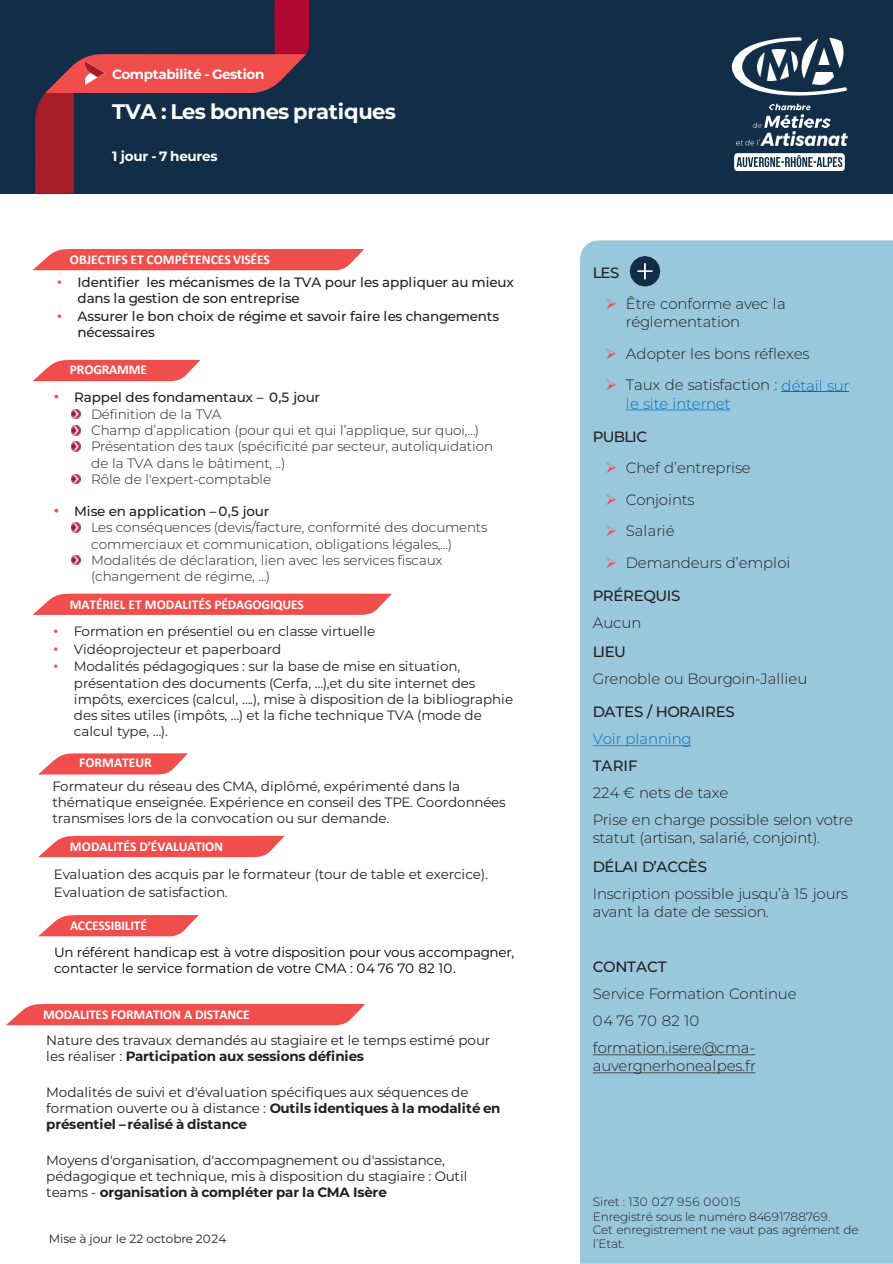
<style>
.page{position:relative;width:893px;height:1264px;background:#fff}
.page>*{position:absolute;margin:0;border:0;box-sizing:border-box;transform-origin:0 0}
.t1{font:700 21px "Montserrat";letter-spacing:-.025em;color:#fff}
.t2{font:300 15px/18px "Montserrat";letter-spacing:-.005em;color:#231f20}
.t3{font:500 15px "Montserrat";letter-spacing:-.02em;color:#231f20}
.t4{font:300 15px/18px "Montserrat";letter-spacing:-.005em;color:#0070c0}
.t5{font:13.5px/16.2px "Montserrat";letter-spacing:-.005em;color:#231f20}
.t6{font:300 13.5px/16.2px "Montserrat";letter-spacing:-.01em;color:#231f20}
.t7{font:500 13.5px/16.2px "Montserrat";letter-spacing:-.01em;color:#231f20}
.t8{font:13.5px/16.2px "Montserrat";letter-spacing:-.015em;color:#221e1f}
.t9{font:700 13.5px "Calibri";letter-spacing:-.01em;color:#fff}
.t10{font:13.5px/16.2px "Montserrat";letter-spacing:-.005em;color:#000}
.t11{font:700 13.5px "Montserrat";letter-spacing:-.02em;color:#fff}
.t12{font:300 12px/13.5px "Montserrat";letter-spacing:-.015em;color:#231f20}
.t13{font:12px "Montserrat";color:#231f20}
.t14{font:300 12px "Montserrat";letter-spacing:.015em;color:#231f20}
.s1{font-family:"Arial";font-weight:400;color:#f04e4c}
.s2{font-family:"Arial";font-weight:400;font-size:15px;color:#f04e4c}
.s3{font-family:"Arial";color:#f04e4c}
.s4{font-weight:700}
.s5{color:#f04e4c}
.s6{color:#231f20}
</style>
<div class="page">
<div style="left:0;top:0;width:892px;height:193px;background:#122d47"></div>
<svg style="left:752px;top:104px;width:78px;height:24px"></svg>
<img style="left:736px;top:131px;width:111px;height:14px">
<svg style="left:734px;top:153px;width:110px;height:18px;background:#bac2c9"></svg>
<svg style="left:731px;top:37px;width:115px;height:58px"></svg>
<svg style="left:35px;top:0;width:274px;height:193px"></svg>
<img style="left:85px;top:62px;width:20px;height:22px">
<svg style="left:71px;top:409px;width:9px;height:10px"></svg>
<svg style="left:71px;top:425px;width:9px;height:10px"></svg>
<svg style="left:71px;top:441px;width:9px;height:10px"></svg>
<svg style="left:71px;top:474px;width:9px;height:9px"></svg>
<svg style="left:71px;top:522px;width:9px;height:10px"></svg>
<svg style="left:71px;top:555px;width:9px;height:9px"></svg>
<div style="left:580px;top:240px;width:312px;height:1023px;background:#99c7db"></div>
<hr style="left:781px;top:391px;width:67px;height:1px;background:#0070c0">
<svg style="left:626px;top:409px;width:104px;height:1px"></svg>
<svg style="left:592px;top:745px;width:99px;height:1px"></svg>
<svg style="left:592px;top:1054px;width:162px;height:1px"></svg>
<svg style="left:592px;top:1072px;width:163px;height:1px"></svg>
<svg style="left:629px;top:256px;width:31px;height:30px"></svg>
<svg style="left:33px;top:249px;width:331px;height:21px;background:#f15958"></svg>
<svg style="left:33px;top:360px;width:167px;height:21px;background:#f16563"></svg>
<svg style="left:33px;top:593px;width:359px;height:21px;background:#f15e5c"></svg>
<svg style="left:39px;top:753px;width:149px;height:21px;background:#f26a69"></svg>
<svg style="left:38px;top:835px;width:247px;height:22px;background:#f16563"></svg>
<svg style="left:38px;top:915px;width:161px;height:21px;background:#f26866"></svg>
<div style="left:7px;top:1004px;width:358px;height:20px;background:#f04e4c"></div>
<p class="t11" style="left:112px;top:64px;width:154px">Comptabilité - Gestion</p>
<p class="t1" style="left:112px;top:97px;width:285px">TVA : Les bonnes pratiques</p>
<p class="t11" style="left:112px;top:146px;width:107px">1 jour - 7 heures</p>
<p class="t9" style="left:70px;top:250px;width:201px">OBJECTIFS ET COMPÉTENCES VISÉES</p>
<p class="t7" style="left:77px;top:273px;width:438px;text-indent:-20px"><span class="s1">•</span> Identifier les mécanismes de la TVA pour les appliquer au mieux dans la gestion de son entreprise</p>
<p class="t7" style="left:77px;top:307px;width:423px;text-indent:-20px"><span class="s1">•</span> Assurer le bon choix de régime et savoir faire les changements nécessaires</p>
<p class="t9" style="left:70px;top:359px;width:79px">PROGRAMME</p>
<p class="t7" style="left:54px;top:388px;width:267px"><span class="s2">•</span> Rappel des fondamentaux – 0,5 jour</p>
<p class="t6" style="left:91px;top:405px;width:132px">Définition de la TVA</p>
<p class="t6" style="left:91px;top:422px;width:389px">Champ d’application (pour qui et qui l’applique, sur quoi,…)</p>
<p class="t6" style="left:91px;top:438px;width:403px">Présentation des taux (spécificité par secteur, autoliquidation de la TVA dans le bâtiment, ..)</p>
<p class="t6" style="left:91px;top:470px;width:181px">Rôle de l'expert-comptable</p>
<p class="t7" style="left:54px;top:502px;width:217px"><span class="s2">•</span> Mise en application – 0,5 jour</p>
<p class="t6" style="left:91px;top:519px;width:398px">Les conséquences (devis/facture, conformité des documents commerciaux et communication, obligations légales,…)</p>
<p class="t6" style="left:91px;top:551px;width:352px">Modalités de déclaration, lien avec les services fiscaux (changement de régime, …)</p>
<p class="t9" style="left:70px;top:594px;width:235px">MATÉRIEL ET MODALITÉS PÉDAGOGIQUES</p>
<p class="t5" style="left:53px;top:622px;width:323px"><span class="s3">•</span> Formation en présentiel ou en classe virtuelle</p>
<p class="t5" style="left:53px;top:640px;width:229px"><span class="s3">•</span> Vidéoprojecteur et paperboard</p>
<p class="t5" style="left:74px;top:657px;width:441px;text-indent:-20px"><span class="s3">•</span> Modalités pédagogiques : sur la base de mise en situation, présentation des documents (Cerfa, …),et du site internet des impôts, exercices (calcul, ….), mise à disposition de la bibliographie des sites utiles (impôts, …) et la fiche technique TVA (mode de calcul type, …).</p>
<p class="t9" style="left:79px;top:752px;width:74px">FORMATEUR</p>
<p class="t8" style="left:53px;top:777px;width:455px">Formateur du réseau des CMA, diplômé, expérimenté dans la thématique enseignée. Expérience en conseil des TPE. Coordonnées transmises lors de la convocation ou sur demande.</p>
<p class="t9" style="left:70px;top:836px;width:155px">MODALITÉS D’ÉVALUATION</p>
<p class="t5" style="left:54px;top:865px;width:435px">Evaluation des acquis par le formateur (tour de table et exercice).</p>
<p class="t5" style="left:54px;top:883px;width:175px">Evaluation de satisfaction.</p>
<p class="t9" style="left:70px;top:915px;width:78px">ACCESSIBILITÉ</p>
<p class="t10" style="left:54px;top:943px;width:462px">Un référent handicap est à votre disposition pour vous accompagner, contacter le service formation de votre CMA : 04 76 70 82 10.</p>
<p class="t9" style="left:43px;top:1004px;width:208px">MODALITES FORMATION A DISTANCE</p>
<p class="t5" style="left:46px;top:1031px;width:445px">Nature des travaux demandés au stagiaire et le temps estimé pour les réaliser : <span class="s4">Participation aux sessions définies</span></p>
<p class="t5" style="left:46px;top:1083px;width:455px">Modalités de suivi et d'évaluation spécifiques aux séquences de formation ouverte ou à distance : <span class="s4">Outils identiques à la modalité en présentiel – réalisé à distance</span></p>
<p class="t5" style="left:46px;top:1151px;width:422px">Moyens d'organisation, d'accompagnement ou d'assistance, pédagogique et technique, mis à disposition du stagiaire : Outil teams - <span class="s4">organisation à compléter par la CMA Isère</span></p>
<p class="t13" style="left:49px;top:1229px;width:179px">Mise à jour le 22 octobre 2024</p>
<p class="t3" style="left:592px;top:262px;width:28px">LES</p>
<p class="t2" style="left:626px;top:294px;width:161px;text-indent:-20px"><span class="s5">➢</span> Être conforme avec la réglementation</p>
<p class="t2" style="left:605px;top:344px;width:206px"><span class="s5">➢</span> Adopter les bons réflexes</p>
<p class="t4" style="left:626px;top:375px;width:225px;text-indent:-20px"><span class="s5">➢</span> <span class="s6">Taux de satisfaction :</span> détail sur le site internet</p>
<p class="t3" style="left:592px;top:426px;width:56px">PUBLIC</p>
<p class="t2" style="left:605px;top:458px;width:146px"><span class="s5">➢</span> Chef d’entreprise</p>
<p class="t2" style="left:605px;top:490px;width:91px"><span class="s5">➢</span> Conjoints</p>
<p class="t2" style="left:605px;top:521px;width:71px"><span class="s5">➢</span> Salarié</p>
<p class="t2" style="left:605px;top:553px;width:186px"><span class="s5">➢</span> Demandeurs d’emploi</p>
<p class="t3" style="left:592px;top:585px;width:89px">PRÉREQUIS</p>
<p class="t2" style="left:592px;top:613px;width:50px">Aucun</p>
<p class="t3" style="left:592px;top:641px;width:35px">LIEU</p>
<p class="t2" style="left:592px;top:669px;width:216px">Grenoble ou Bourgoin-Jallieu</p>
<p class="t3" style="left:592px;top:701px;width:143px">DATES / HORAIRES</p>
<p class="t4" style="left:592px;top:729px;width:100px">Voir planning</p>
<p class="t3" style="left:592px;top:755px;width:46px">TARIF</p>
<p class="t2" style="left:592px;top:783px;width:137px">224 € nets de taxe</p>
<p class="t2" style="left:592px;top:810px;width:261px">Prise en charge possible selon votre statut (artisan, salarié, conjoint).</p>
<p class="t3" style="left:592px;top:855px;width:116px">DÉLAI D’ACCÈS</p>
<p class="t2" style="left:592px;top:883px;width:257px">Inscription possible jusqu’à 15 jours avant la date de session.</p>
<p class="t3" style="left:592px;top:956px;width:75px">CONTACT</p>
<p class="t2" style="left:592px;top:984px;width:205px">Service Formation Continue</p>
<p class="t2" style="left:592px;top:1011px;width:108px">04 76 70 82 10</p>
<p class="t2" style="left:592px;top:1038px;width:165px">formation.isere@cma&shy;auvergnerhonealpes.fr</p>
<p class="t14" style="left:592px;top:1193px;width:149px">Siret : 130 027 956 00015</p>
<p class="t12" style="left:592px;top:1208px;width:267px">Enregistré sous le numéro 84691788769.<br>Cet enregistrement ne vaut pas agrément de l’Etat.</p>
</div>
